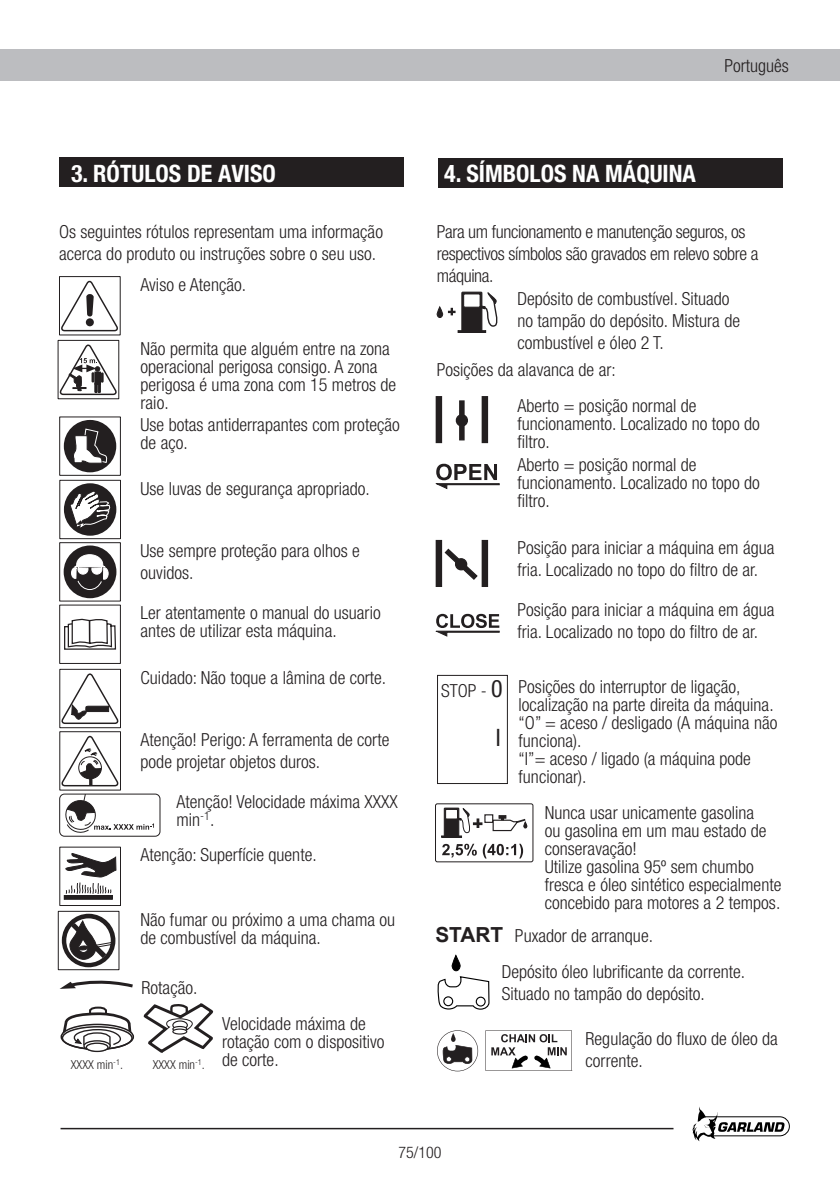
<style>
.page{position:relative;width:840px;height:1191px;background:#fff}
.page>*{position:absolute;margin:0;border:0;box-sizing:border-box;transform-origin:0 0}
.t1{font:700 condensed 24px "Helvetica Neue";color:#fff}
.t2{font:condensed 24px "Helvetica Neue";color:#231f20}
.t3{font:300 condensed 18px/18px "Helvetica Neue";color:#231f20}
.t4{font:300 condensed 18px/22px "Helvetica Neue";letter-spacing:-.02em;color:#231f20}
.t5{font:300 condensed 16px "Helvetica Neue";color:#231f20}
.t6{font:300 condensed 12.4px "Helvetica Neue";color:#231f20}
.s1{font-weight:400;font-size:24px}
.s2{font-family:"Arial";font-weight:700;font-stretch:normal;font-size:20.8px}
</style>
<div class="page">
<div style="left:0;top:50px;width:839px;height:31px;background:#bcbdc0"></div>
<svg style="left:692px;top:1107px;width:97px;height:34px"></svg>
<hr style="left:60px;top:1127px;width:613px;height:2px;background:#231f20">
<div style="left:58px;top:340px;width:61px;height:59px;border:1px solid #231f20"></div>
<svg style="left:59px;top:343px;width:58px;height:53px"></svg>
<svg style="left:61px;top:280px;width:57px;height:52px"></svg>
<div style="left:59px;top:276px;width:61px;height:59px;border:1px solid #231f20"></div>
<div style="left:65px;top:421px;width:50px;height:50px;background:#231f20;border-radius:50%"></div>
<div style="left:64px;top:420px;width:52px;height:52px;border:2px solid #231f20;border-radius:50%"></div>
<svg style="left:73px;top:428px;width:35px;height:35px"></svg>
<div style="left:65px;top:484px;width:50px;height:50px;background:#231f20;border-radius:50%"></div>
<div style="left:64px;top:483px;width:52px;height:52px;border:2px solid #231f20;border-radius:50%"></div>
<svg style="left:69px;top:491px;width:41px;height:36px"></svg>
<div style="left:60px;top:480px;width:60px;height:59px;border:1px solid #231f20"></div>
<div style="left:65px;top:547px;width:50px;height:50px;background:#231f20;border-radius:50%"></div>
<div style="left:64px;top:545px;width:52px;height:53px;border:3px solid #231f20;border-radius:50%"></div>
<svg style="left:71px;top:554px;width:38px;height:36px"></svg>
<svg style="left:64px;top:618px;width:53px;height:32px"></svg>
<div style="left:60px;top:669px;width:60px;height:59px;border:1px solid #231f20"></div>
<svg style="left:61px;top:671px;width:58px;height:116px"></svg>
<svg style="left:62px;top:853px;width:55px;height:114px"></svg>
<div style="left:58px;top:911px;width:61px;height:58px;border:1px solid #231f20"></div>
<div style="left:457px;top:330px;width:29px;height:3px;border:1px solid #231f20"></div>
<svg style="left:436px;top:307px;width:6px;height:11px"></svg>
<svg style="left:448px;top:292px;width:50px;height:40px"></svg>
<div style="left:435px;top:803px;width:98px;height:59px;border:1px solid #231f20;border-radius:2px"></div>
<div style="left:443px;top:807px;width:16px;height:30px;border:1px solid #231f20"></div>
<svg style="left:441px;top:808px;width:41px;height:29px"></svg>
<div style="left:484px;top:814px;width:9px;height:9px;border:1px solid #231f20"></div>
<svg style="left:491px;top:815px;width:36px;height:16px"></svg>
<svg style="left:442px;top:843px;width:34px;height:14px"></svg>
<svg style="left:482px;top:843px;width:41px;height:15px"></svg>
<div style="left:60px;top:157px;width:344px;height:30px;background:#231f20"></div>
<div style="left:438px;top:158px;width:344px;height:30px;background:#231f20"></div>
<div style="left:60px;top:794px;width:100px;height:42px;border:1px solid #231f20;border-radius:5px"></div>
<svg style="left:64px;top:793px;width:90px;height:40px"></svg>
<svg style="left:60px;top:980px;width:73px;height:9px"></svg>
<div style="left:60px;top:1023px;width:74px;height:27px;border:2px solid #231f20;border-radius:50%"></div>
<div style="left:62px;top:1026px;width:71px;height:24px;border:2px solid #231f20;border-radius:50%"></div>
<div style="left:83px;top:1040px;width:28px;height:11px;border:1px solid #231f20;border-radius:50%"></div>
<svg style="left:61px;top:1006px;width:72px;height:41px"></svg>
<svg style="left:86px;top:1043px;width:22px;height:8px"></svg>
<div style="left:86px;top:1042px;width:22px;height:10px;border:1px solid #231f20;border-radius:50%"></div>
<svg style="left:143px;top:1003px;width:71px;height:50px"></svg>
<div style="left:173px;top:1026px;width:14px;height:5px;background:#f5f5f5;border-radius:50%"></div>
<div style="left:172px;top:1026px;width:15px;height:6px;border:1px solid #231f20;border-radius:50%"></div>
<svg style="left:173px;top:1029px;width:14px;height:5px"></svg>
<div style="left:172px;top:1028px;width:15px;height:6px;border:1px solid #231f20;border-radius:50%"></div>
<div style="left:437px;top:675px;width:70px;height:109px;border:1px solid #231f20"></div>
<div style="left:436px;top:397px;width:5px;height:45px;background:#231f20"></div>
<div style="left:435px;top:396px;width:7px;height:47px;border:2px solid #231f20"></div>
<div style="left:482px;top:397px;width:5px;height:45px;background:#231f20"></div>
<div style="left:481px;top:396px;width:7px;height:47px;border:2px solid #231f20"></div>
<svg style="left:455px;top:400px;width:13px;height:41px"></svg>
<svg style="left:435px;top:464px;width:64px;height:25px"></svg>
<div style="left:436px;top:540px;width:5px;height:46px;background:#231f20"></div>
<div style="left:435px;top:540px;width:7px;height:47px;border:2px solid #231f20"></div>
<div style="left:482px;top:540px;width:5px;height:46px;background:#231f20"></div>
<div style="left:481px;top:540px;width:7px;height:47px;border:2px solid #231f20"></div>
<svg style="left:444px;top:548px;width:34px;height:32px"></svg>
<svg style="left:435px;top:614px;width:64px;height:22px"></svg>
<svg style="left:437px;top:955px;width:53px;height:55px"></svg>
<svg style="left:437px;top:1030px;width:41px;height:41px"></svg>
<svg style="left:485px;top:1030px;width:86px;height:40px"></svg>
<p class="t3" style="left:724px;top:57px;width:66px">Português</p>
<h1 class="t1" style="left:71px;top:158px;width:206px">3. RÓTULOS DE AVISO</h1>
<h1 class="t1" style="left:444px;top:159px;width:253px">4. SÍMBOLOS NA MÁQUINA</h1>
<p class="t3" style="left:59px;top:220px;width:325px;line-height:22px">Os seguintes rótulos representam uma informação acerca do produto ou instruções sobre o seu uso.</p>
<p class="t4" style="left:436px;top:220px;width:323px">Para um funcionamento e manutenção seguros, os respectivos símbolos são gravados em relevo sobre a máquina.</p>
<p class="t3" style="left:140px;top:275px;width:107px">Aviso e Atenção.</p>
<p class="t3" style="left:517px;top:287px;width:224px;line-height:22px">Depósito de combustível. Situado no tampão do depósito. Mistura de combustível e óleo 2 T.</p>
<p class="t3" style="left:140px;top:339px;width:257px">Não permita que alguém entre na zona operacional perigosa consigo. A zona perigosa é uma zona com 15 metros de raio.</p>
<p class="t3" style="left:436px;top:360px;width:180px">Posições da alavanca de ar:</p>
<p class="t3" style="left:517px;top:396px;width:244px">Aberto = posição normal de funcionamento. Localizado no topo do filtro.</p>
<p class="t3" style="left:517px;top:456px;width:244px">Aberto = posição normal de funcionamento. Localizado no topo do filtro.</p>
<p class="t3" style="left:517px;top:537px;width:258px;line-height:22px">Posição para iniciar a máquina em água fria. Localizado no topo do filtro de ar.</p>
<p class="t3" style="left:517px;top:598px;width:258px;line-height:22px">Posição para iniciar a máquina em água fria. Localizado no topo do filtro de ar.</p>
<p class="t3" style="left:140px;top:416px;width:261px">Use botas antiderrapantes com proteção de aço.</p>
<p class="t3" style="left:140px;top:479px;width:231px">Use luvas de segurança apropriado.</p>
<p class="t3" style="left:140px;top:539px;width:221px;line-height:22px">Use sempre proteção para olhos e ouvidos.</p>
<p class="t3" style="left:140px;top:604px;width:241px">Ler atentamente o manual do usuario antes de utilizar esta máquina.</p>
<p class="t3" style="left:140px;top:668px;width:247px">Cuidado: Não toque a lâmina de corte.</p>
<p class="t3" style="left:518px;top:677px;width:260px">Posições do interruptor de ligação, localização na parte direita da máquina. “O” = aceso / desligado (A máquina não funciona).<br>“I”= aceso / ligado (a máquina pode funcionar).</p>
<p class="t3" style="left:441px;top:682px;width:63px">STOP - <span class="s1">0</span></p>
<h1 class="t2" style="left:495px;top:723px;width:6px">I</h1>
<p class="t3" style="left:140px;top:728px;width:250px;line-height:22px">Atenção! Perigo: A ferramenta de corte pode projetar objetos duros.</p>
<p class="t3" style="left:176px;top:793px;width:223px">Atenção! Velocidade máxima XXXX min<sup>-1</sup>.</p>
<p class="t3" style="left:140px;top:846px;width:178px">Atenção: Superfície quente.</p>
<p class="t3" style="left:140px;top:910px;width:256px">Não fumar ou próximo a uma chama ou de combustível da máquina.</p>
<p class="t3" style="left:141px;top:978px;width:57px">Rotação.</p>
<p class="t6" style="left:71px;top:1057px;width:54px">XXXX min<sup>-1</sup>.</p>
<p class="t6" style="left:153px;top:1057px;width:54px">XXXX min<sup>-1</sup>.</p>
<p class="t3" style="left:222px;top:1014px;width:164px">Velocidade máxima de rotação com o dispositivo de corte.</p>
<p class="t3" style="left:544px;top:803px;width:238px">Nunca usar unicamente gasolina<br>ou gasolina em um mau estado de conseravação!<br>Utilize gasolina 95º sem chumbo fresca e óleo sintético especialmente concebido para motores a 2 tempos.</p>
<p class="t3" style="left:501px;top:916px;width:245px;line-height:36.8px;text-indent:-66px"><span class="s2">START</span> Puxador de arranque.<br>Depósito óleo lubrificante da corrente.</p>
<p class="t3" style="left:501px;top:985px;width:204px">Situado no tampão do depósito.</p>
<p class="t3" style="left:585px;top:1027px;width:194px;line-height:22px">Regulação do fluxo de óleo da corrente.</p>
<p class="t5" style="left:398px;top:1143px;width:45px">75/100</p>
</div>
